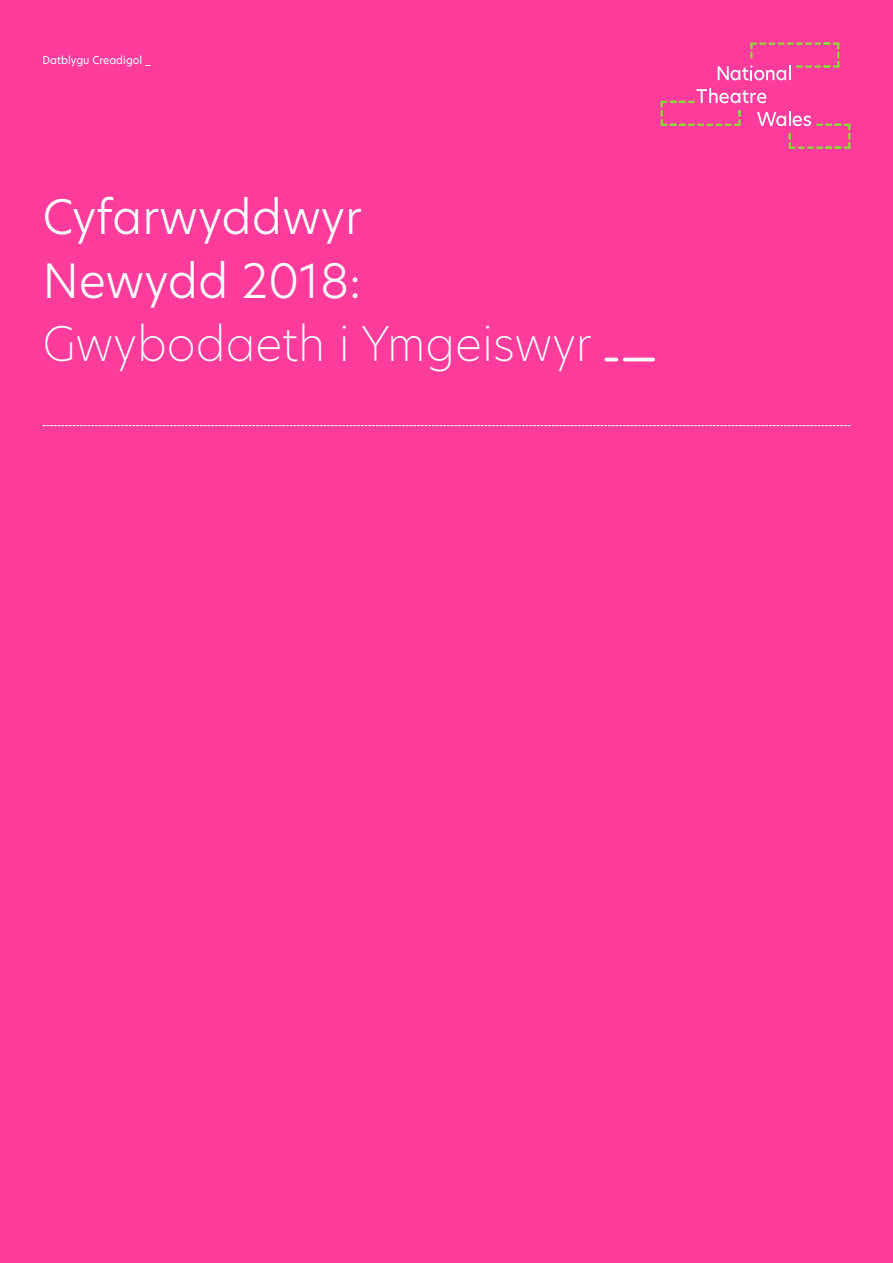
<style>
.page{position:relative;width:893px;height:1263px;background:#ff3c9c}
.page>*{position:absolute;margin:0;border:0;box-sizing:border-box;transform-origin:0 0}
.t1{font:300 46.5px/63.8px "Hero New";color:#fff}
.t2{font:200 46.5px "Hero New";color:#fff}
.t3{font:10.5px "Hero New";color:#fff}
</style>
<div class="page">
<svg style="left:718px;top:43px;width:121px;height:37px"></svg>
<svg style="left:661px;top:88px;width:189px;height:61px"></svg>
<svg style="left:43px;top:425px;width:807px;height:1px"></svg>
<hr style="left:623px;top:358px;width:32px;height:3px;background:#fff;border-radius:2px">
<hr style="left:604px;top:358px;width:14px;height:3px;background:#fff;border-radius:2px">
<p class="t3" style="left:43px;top:53px;width:110px">Datblygu Creadigol _</p>
<p class="t1" style="left:43px;top:184px;width:321px">Cyfarwyddwyr<br>Newydd 2018:</p>
<p class="t2" style="left:43px;top:313px;width:551px">Gwybodaeth i Ymgeiswyr</p>
</div>
